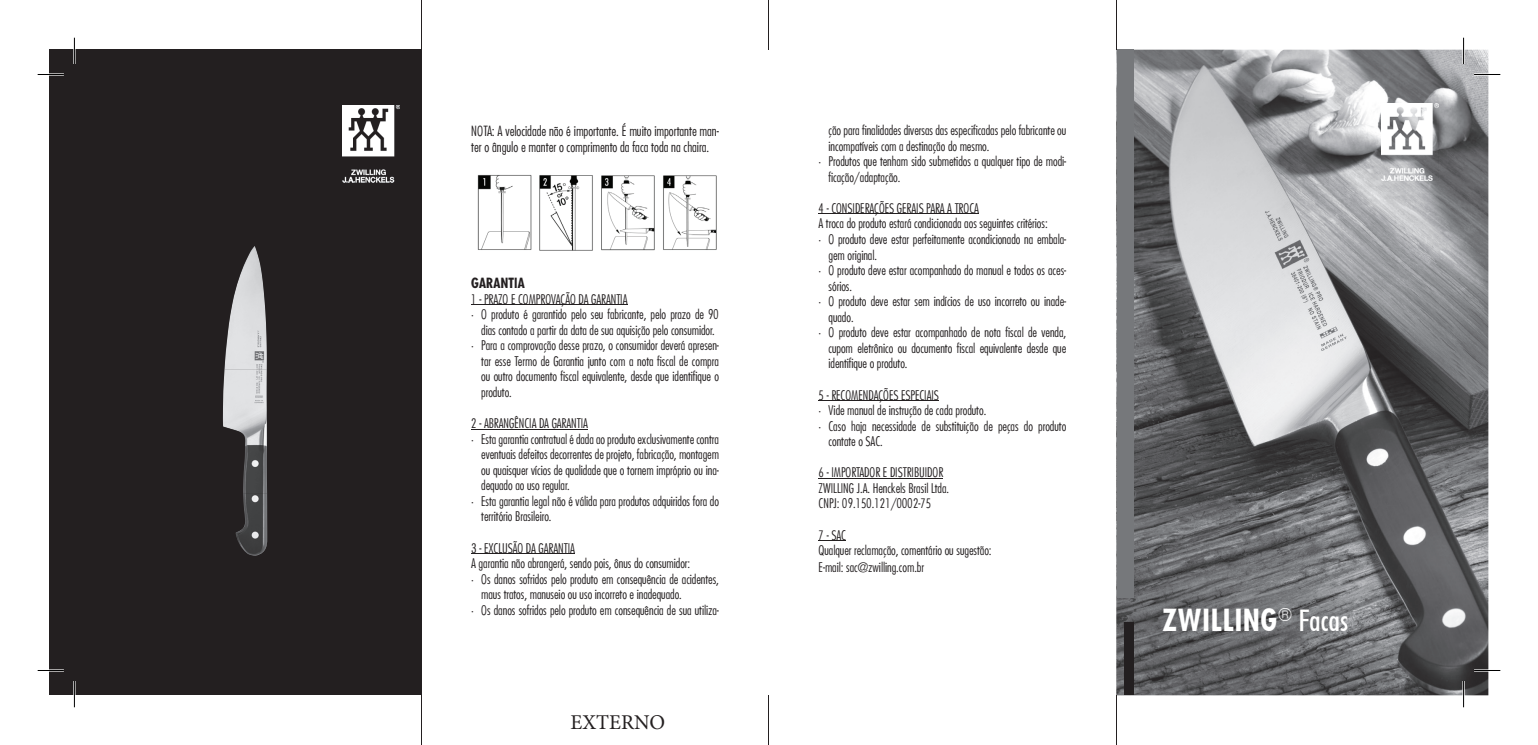
<style>
.page{position:relative;width:1538px;height:745px;background:#fff}
.page>*{position:absolute;margin:0;border:0;box-sizing:border-box;transform-origin:0 0}
.t1{font:700 29.75px "Futura Cond";color:#fff}
.t2{font:21px "Minion Pro";color:#231f20}
.t3{font:300 condensed 13.65px/16.4px "Futura";color:#231f20}
.t4{font:700 condensed 13.65px "Futura";color:#231f20}
.t5{font:300 condensed 12.95px/15.6px "Futura";color:#231f20}
.s1{font-family:"Futura BT";font-weight:500;font-stretch:condensed}
</style>
<div class="page">
<img style="left:1116px;top:50px;width:372px;height:644px">
<div style="left:1117px;top:50px;width:17px;height:547px;background:#76787b"></div>
<div style="left:1124px;top:622px;width:10px;height:72px;background:#231f20"></div>
<div style="left:50px;top:50px;width:372px;height:644px;background:#231f20"></div>
<img style="left:223px;top:246px;width:44px;height:247px">
<img style="left:236px;top:493px;width:31px;height:62px">
<img style="left:342px;top:105px;width:58px;height:77px">
<img style="left:1381px;top:103px;width:58px;height:77px">
<hr style="left:421px;top:694px;width:1px;height:50px;background:#231f20">
<hr style="left:768px;top:694px;width:1px;height:50px;background:#231f20">
<hr style="left:1116px;top:694px;width:1px;height:50px;background:#231f20">
<hr style="left:421px;top:0;width:1px;height:50px;background:#231f20">
<hr style="left:768px;top:0;width:1px;height:50px;background:#231f20">
<hr style="left:1116px;top:0;width:1px;height:50px;background:#231f20">
<hr style="left:471px;top:304px;width:156px;height:1px;background:#231f20">
<hr style="left:471px;top:428px;width:117px;height:1px;background:#231f20">
<hr style="left:471px;top:553px;width:104px;height:1px;background:#231f20">
<img style="left:477px;top:175px;width:240px;height:76px">
<hr style="left:819px;top:213px;width:160px;height:1px;background:#231f20">
<hr style="left:819px;top:400px;width:120px;height:1px;background:#231f20">
<hr style="left:819px;top:477px;width:124px;height:1px;background:#231f20">
<svg style="left:819px;top:540px;width:27px;height:1px"></svg>
<hr style="left:38px;top:73px;width:26px;height:3px;background:#fff">
<hr style="left:1474px;top:73px;width:26px;height:3px;background:#fff">
<hr style="left:38px;top:669px;width:26px;height:2px;background:#fff">
<hr style="left:1474px;top:669px;width:26px;height:2px;background:#fff">
<hr style="left:73px;top:38px;width:3px;height:26px;background:#fff">
<hr style="left:73px;top:680px;width:3px;height:26px;background:#fff">
<hr style="left:1462px;top:38px;width:2px;height:26px;background:#fff">
<hr style="left:1462px;top:680px;width:2px;height:26px;background:#fff">
<svg style="left:38px;top:74px;width:26px;height:1px"></svg>
<svg style="left:1474px;top:74px;width:26px;height:1px"></svg>
<svg style="left:49px;top:669px;width:15px;height:1px"></svg>
<svg style="left:1474px;top:669px;width:15px;height:1px"></svg>
<svg style="left:74px;top:38px;width:1px;height:26px"></svg>
<svg style="left:74px;top:680px;width:1px;height:26px"></svg>
<svg style="left:1463px;top:38px;width:1px;height:26px"></svg>
<svg style="left:1463px;top:680px;width:1px;height:26px"></svg>
<p class="t3" style="left:471px;top:122px;width:249px">NOTA: A velocidade não é importante. É muito importante man&shy;ter o ângulo e manter o comprimento da faca toda na chaira.</p>
<p class="t4" style="left:471px;top:274px;width:55px">GARANTIA</p>
<p class="t5" style="left:471px;top:290px;width:158px">1 - PRAZO E COMPROVAÇÃO DA GARANTIA</p>
<p class="t5" style="left:471px;top:306px;width:249px;text-align:center">• O produto é garantido pelo seu fabricante, pelo prazo de 90 dias contado a partir da data de sua aquisição pelo consumidor.</p>
<p class="t5" style="left:481px;top:337px;width:239px;text-align:justify;text-indent:-10px">• Para a comprovação desse prazo, o consumidor deverá apresen&shy;tar esse Termo de Garantia junto com a nota fiscal de compra ou outro documento fiscal equivalente, desde que identifique o produto.</p>
<p class="t5" style="left:471px;top:415px;width:118px">2 - ABRANGÊNCIA DA GARANTIA</p>
<p class="t5" style="left:481px;top:430px;width:239px;text-align:justify;text-indent:-10px">• Esta garantia contratual é dada ao produto exclusivamente contra eventuais defeitos decorrentes de projeto, fabricação, montagem ou quaisquer vícios de qualidade que o tornem impróprio ou ina&shy;dequado ao uso regular.</p>
<p class="t5" style="left:481px;top:493px;width:239px;text-indent:-10px">• Esta garantia legal não é válida para produtos adquiridos fora do território Brasileiro.</p>
<p class="t5" style="left:471px;top:539px;width:220px">3 - EXCLUSÃO DA GARANTIA<br>A garantia não abrangerá, sendo pois, ônus do consumidor:</p>
<p class="t5" style="left:481px;top:570px;width:239px;text-indent:-10px">• Os danos sofridos pelo produto em consequência de acidentes, maus tratos, manuseio ou uso incorreto e inadequado.</p>
<p class="t5" style="left:471px;top:601px;width:249px">• Os danos sofridos pelo produto em consequência de sua utiliza-</p>
<h2 class="t2" style="left:570px;top:708px;width:96px">EXTERNO</h2>
<p class="t5" style="left:828px;top:122px;width:239px">ção para finalidades diversas das especificadas pelo fabricante ou incompatíveis com a destinação do mesmo.</p>
<p class="t5" style="left:828px;top:153px;width:239px;text-indent:-10px">• Produtos que tenham sido submetidos a qualquer tipo de modi&shy;ficação/adaptação.</p>
<p class="t5" style="left:819px;top:200px;width:231px">4 - CONSIDERAÇÕES GERAIS PARA A TROCA<br>A troca do produto estará condicionada aos seguintes critérios:</p>
<p class="t5" style="left:828px;top:231px;width:239px;text-indent:-10px">• O produto deve estar perfeitamente acondicionado na embala&shy;gem original.</p>
<p class="t5" style="left:828px;top:262px;width:239px;text-indent:-10px">• O produto deve estar acompanhado do manual e todos os aces&shy;sórios.</p>
<p class="t5" style="left:828px;top:293px;width:239px;text-indent:-10px">• O produto deve estar sem indícios de uso incorreto ou inade&shy;quado.</p>
<p class="t5" style="left:828px;top:324px;width:239px;text-align:justify;text-indent:-10px">• O produto deve estar acompanhado de nota fiscal de venda, cupom eletrônico ou documento fiscal equivalente desde que identifique o produto.</p>
<p class="t5" style="left:819px;top:386px;width:122px">5 - RECOMENDAÇÕES ESPECIAIS</p>
<p class="t5" style="left:819px;top:402px;width:169px">• Vide manual de instrução de cada produto.</p>
<p class="t5" style="left:828px;top:417px;width:239px;text-indent:-10px">• Caso haja necessidade de substituição de peças do produto contate o SAC.</p>
<p class="t5" style="left:819px;top:464px;width:132px">6 - IMPORTADOR E DISTRIBUIDOR<br>ZWILLING J.A. Henckels Brasil Ltda.<br>CNPJ: 09.150.121/0002-75</p>
<p class="t5" style="left:819px;top:526px;width:174px">7 - SAC<br>Qualquer reclamação, comentário ou sugestão:<br>E-mail: sac@zwilling.com.br</p>
<h1 class="t1" style="left:1162px;top:600px;width:188px">ZWILLING<sup>®</sup> <span class="s1">Facas</span></h1>
</div>
